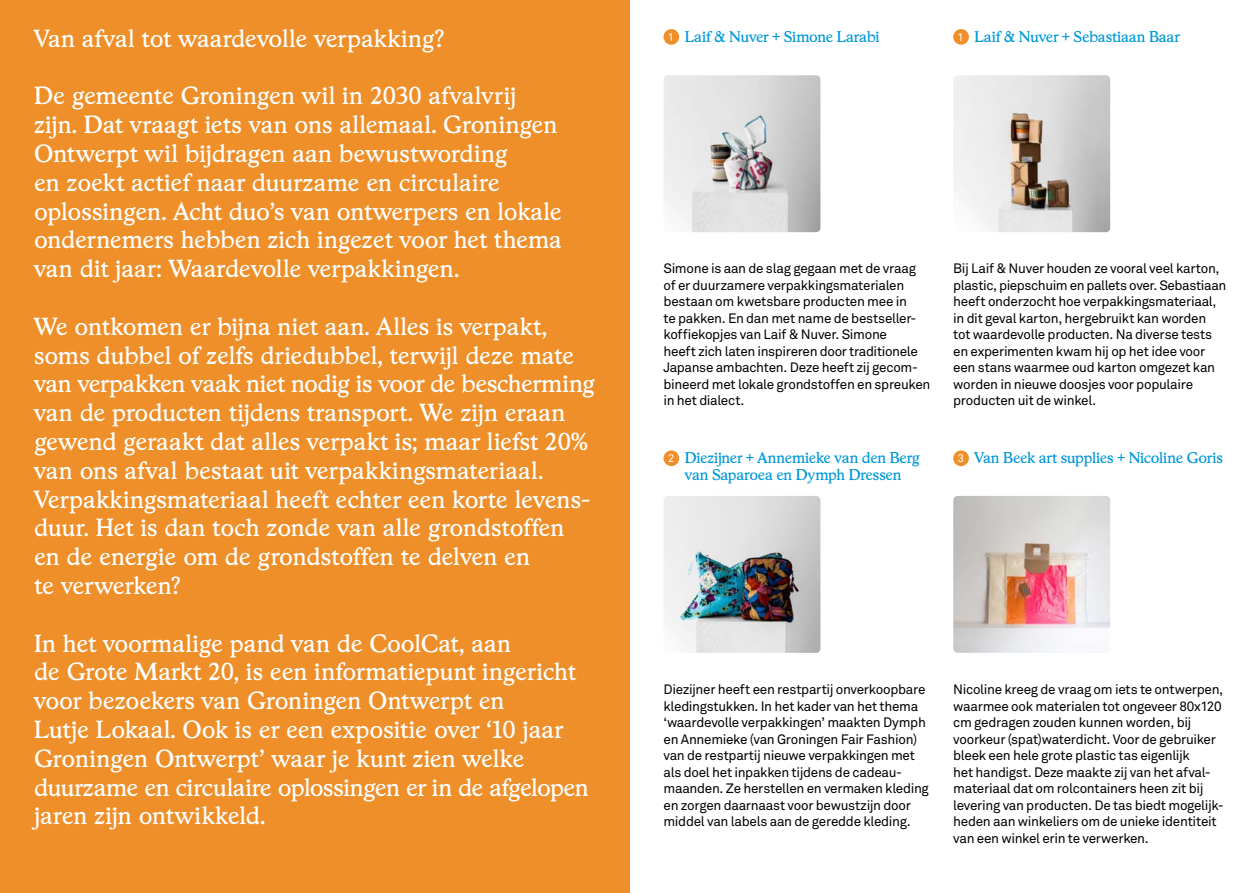
<style>
.page{position:relative;width:1259px;height:893px;background:#fff}
.page>*{position:absolute;margin:0;border:0;box-sizing:border-box;transform-origin:0 0}
.t1{font:24px/28.8px "Stratford Serial";letter-spacing:-.01em;color:#fff}
.t2{font:15px/16.5px "Stratford Serial";letter-spacing:-.02em;color:#0098d8}
.t3{font:13.5px/16.5px "Akkurat Pro";letter-spacing:-.025em;color:#000}
.t4{font:11.1px "Akkurat Pro";color:#fff}
</style>
<div class="page">
<div style="left:0;top:0;width:629px;height:893px;background:#ee8f29"></div>
<img style="left:664px;top:496px;width:156px;height:157px">
<img style="left:953px;top:75px;width:157px;height:157px">
<img style="left:664px;top:75px;width:156px;height:157px">
<img style="left:953px;top:496px;width:157px;height:157px">
<div style="left:663px;top:29px;width:16px;height:16px;background:#ee8f29;border-radius:50%"></div>
<div style="left:663px;top:450px;width:16px;height:16px;background:#ee8f29;border-radius:50%"></div>
<div style="left:953px;top:29px;width:16px;height:16px;background:#ee8f29;border-radius:50%"></div>
<div style="left:953px;top:450px;width:16px;height:16px;background:#ee8f29;border-radius:50%"></div>
<h1 class="t1" style="left:34px;top:24px;width:412px">Van afval tot waardevolle verpakking?</h1>
<p class="t1" style="left:34px;top:82px;width:529px">De gemeente Groningen wil in 2030 afvalvrij zijn. Dat vraagt iets van ons allemaal. Groningen Ontwerpt wil bijdragen aan bewustwording<br>en zoekt actief naar duurzame en circulaire oplossingen. Acht duo’s van ontwerpers en lokale ondernemers hebben zich ingezet voor het thema van dit jaar: Waardevolle verpakkingen.</p>
<p class="t1" style="left:34px;top:312px;width:562px">We ontkomen er bijna niet aan. Alles is verpakt, soms dubbel of zelfs driedubbel, terwijl deze mate van verpakken vaak niet nodig is voor de bescherming van de producten tijdens transport. We zijn eraan gewend geraakt dat alles verpakt is; maar liefst 20% van ons afval bestaat uit verpakkingsmateriaal.<br>Verpakkingsmateriaal heeft echter een korte levens&shy;duur. Het is dan toch zonde van alle grondstoffen en de energie om de grondstoffen te delven en<br>te verwerken?</p>
<p class="t1" style="left:34px;top:629px;width:556px">In het voormalige pand van de CoolCat, aan<br>de Grote Markt 20, is een informatiepunt ingericht voor bezoekers van Groningen Ontwerpt en<br>Lutje Lokaal. Ook is er een expositie over ‘10 jaar Groningen Ontwerpt’ waar je kunt zien welke duurzame en circulaire oplossingen er in de afgelopen jaren zijn ontwikkeld.</p>
<p class="t4" style="left:668px;top:31px;width:8px">1</p>
<p class="t2" style="left:685px;top:29px;width:196px">Laif &amp; Nuver + Simone Larabi</p>
<p class="t2" style="left:974px;top:29px;width:207px">Laif &amp; Nuver + Sebastiaan Baar</p>
<p class="t4" style="left:957px;top:31px;width:8px">1</p>
<p class="t3" style="left:663px;top:261px;width:268px">Simone is aan de slag gegaan met de vraag of er duurzamere verpakkingsmaterialen bestaan om kwetsbare producten mee in<br>te pakken. En dan met name de bestseller&shy;koffiekopjes van Laif &amp; Nuver. Simone<br>heeft zich laten inspireren door traditionele Japanse ambachten. Deze heeft zij gecom&shy;bineerd met lokale grondstoffen en spreuken in het dialect.</p>
<p class="t3" style="left:953px;top:261px;width:275px">Bij Laif &amp; Nuver houden ze vooral veel karton, plastic, piepschuim en pallets over. Sebastiaan heeft onderzocht hoe verpakkingsmateriaal, in dit geval karton, hergebruikt kan worden tot waardevolle producten. Na diverse tests en experimenten kwam hij op het idee voor een stans waarmee oud karton omgezet kan worden in nieuwe doosjes voor populaire producten uit de winkel.</p>
<p class="t4" style="left:668px;top:452px;width:8px">2</p>
<p class="t2" style="left:685px;top:450px;width:236px">Diezijner + Annemieke van den Berg van Saparoea en Dymph Dressen</p>
<p class="t4" style="left:958px;top:452px;width:8px">3</p>
<p class="t2" style="left:974px;top:450px;width:250px">Van Beek art supplies + Nicoline Goris</p>
<p class="t3" style="left:663px;top:681px;width:267px">Diezijner heeft een restpartij onverkoopbare kledingstukken. In het kader van het thema ‘waardevolle verpakkingen’ maakten Dymph en Annemieke (van Groningen Fair Fashion) van de restpartij nieuwe verpakkingen met als doel het inpakken tijdens de cadeau&shy;maanden. Ze herstellen en vermaken kleding en zorgen daarnaast voor bewustzijn door middel van labels aan de geredde kleding.</p>
<p class="t3" style="left:953px;top:681px;width:272px">Nicoline kreeg de vraag om iets te ontwerpen, waarmee ook materialen tot ongeveer 80x120 cm gedragen zouden kunnen worden, bij voorkeur (spat)waterdicht. Voor de gebruiker bleek een hele grote plastic tas eigenlijk<br>het handigst. Deze maakte zij van het afval&shy;materiaal dat om rolcontainers heen zit bij levering van producten. De tas biedt mogelijk&shy;heden aan winkeliers om de unieke identiteit van een winkel erin te verwerken.</p>
</div>
